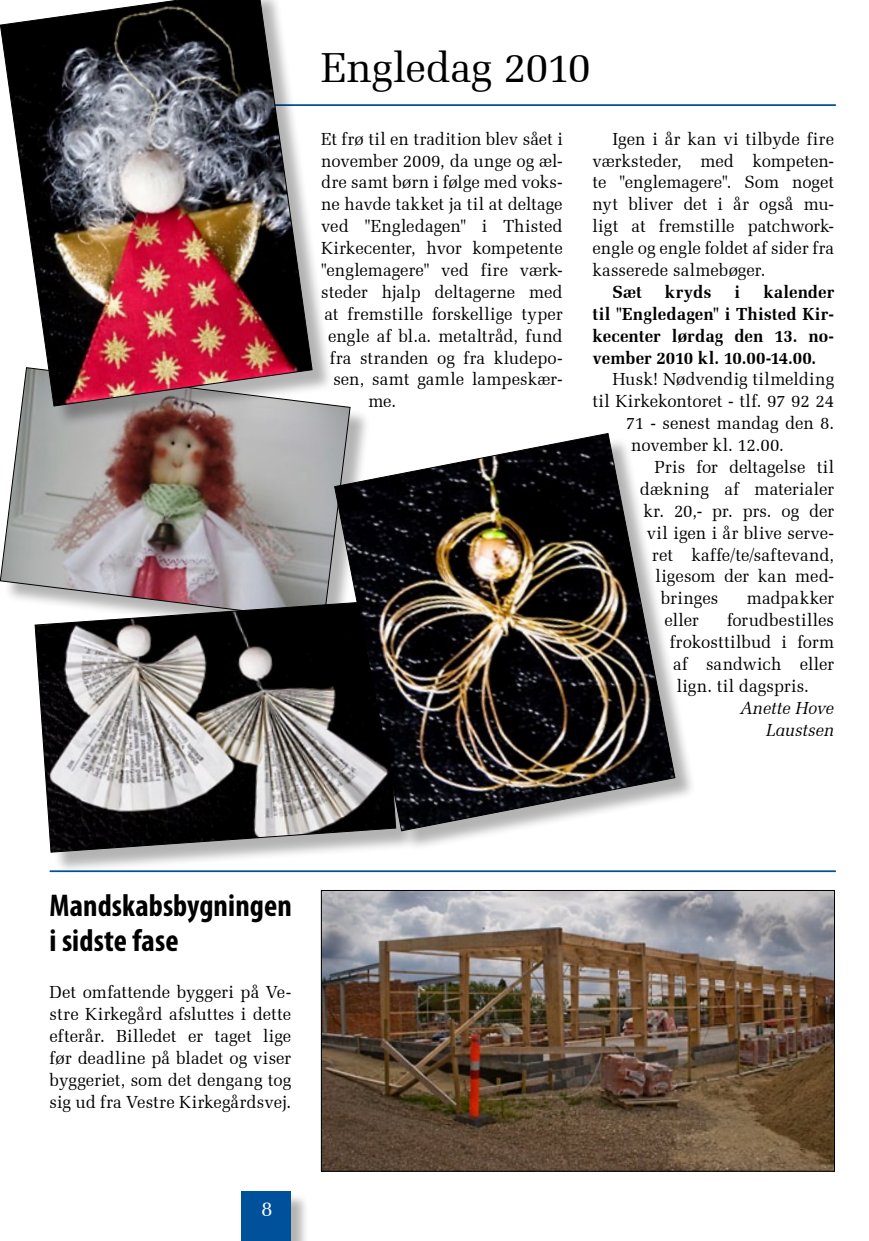
<style>
.page{position:relative;width:869px;height:1241px;background:#fff}
.page>*{position:absolute;margin:0;border:0;box-sizing:border-box;transform-origin:0 0}
.t1{font:42px "Zapf Elliptical 711 BT";letter-spacing:-.005em;color:#000}
.t2{font:700 condensed 31.5px/35px "Myriad Pro";letter-spacing:.005em;color:#000}
.t3{font:21px "Zapf Elliptical 711 BT";color:#fff}
.t4{font:17.5px/21.9px "Zapf Elliptical 711 BT";color:#000;text-align:justify}
.t5{font:700 17.5px/21.9px "Zapf Elliptical 711 BT";letter-spacing:.005em;color:#000;text-align:justify}
.t6{font:italic 17.5px/21.9px "Zapf Elliptical 711 BT";letter-spacing:.005em;color:#000;text-align:right}
</style>
<div class="page">
<div style="left:243px;top:1192px;width:67px;height:48px;background:#000;opacity:.3"></div>
<div style="left:241px;top:1191px;width:50px;height:49px;background:#00519b"></div>
<img style="left:323px;top:892px;width:509px;height:277px">
<div style="left:321px;top:890px;width:513px;height:281px;border:1px solid #000"></div>
<hr style="left:50px;top:104px;width:785px;height:2px;background:#00519b">
<hr style="left:50px;top:870px;width:785px;height:2px;background:#00519b">
<img style="left:0;top:404px;width:350px;height:197px">
<div style="left:37px;top:603px;width:379px;height:270px;background:#000;opacity:.3"></div>
<svg style="left:34px;top:600px;width:362px;height:252px;background:#7a7877"></svg>
<div style="left:337px;top:435px;width:357px;height:416px;background:#000;opacity:.3"></div>
<img style="left:334px;top:432px;width:341px;height:399px">
<div style="left:3px;top:0;width:330px;height:426px;background:#000;opacity:.3"></div>
<img style="left:0;top:0;width:313px;height:407px">
<h1 class="t1" style="left:321px;top:42px;width:271px">Engledag 2010</h1>
<p class="t4" style="left:321px;top:128px;width:243px">Et frø til en tradition blev sået i</p>
<p class="t4" style="left:321px;top:149px;width:243px">november 2009, da unge og æl-</p>
<p class="t4" style="left:321px;top:171px;width:243px">dre samt børn i følge med voks-</p>
<p class="t4" style="left:321px;top:193px;width:243px">ne havde takket ja til at deltage</p>
<p class="t4" style="left:321px;top:215px;width:243px">ved "Engledagen" i Thisted</p>
<p class="t4" style="left:321px;top:237px;width:243px">Kirkecenter, hvor kompetente</p>
<p class="t4" style="left:321px;top:259px;width:243px">"englemagere" ved fire værk-</p>
<p class="t4" style="left:321px;top:281px;width:243px">steder hjalp deltagerne med</p>
<p class="t4" style="left:324px;top:303px;width:239px">at fremstille forskellige typer</p>
<p class="t4" style="left:328px;top:324px;width:236px">engle af bl.a. metaltråd, fund</p>
<p class="t4" style="left:330px;top:346px;width:234px">fra stranden og fra kludepo-</p>
<p class="t4" style="left:333px;top:368px;width:231px">sen, samt gamle lampeskær-</p>
<p class="t4" style="left:368px;top:390px;width:29px">me.</p>
<p class="t4" style="left:592px;top:128px;width:243px;text-indent:20px">Igen i år kan vi tilbyde fire værksteder, med kompeten&shy;te "englemagere". Som noget nyt bliver det i år også mu&shy;ligt at fremstille patchwork&shy;engle og engle foldet af sider fra kasserede salmebøger.</p>
<p class="t5" style="left:612px;top:281px;width:31px">Sæt</p>
<p class="t5" style="left:664px;top:281px;width:48px">kryds</p>
<p class="t5" style="left:734px;top:281px;width:7px">i</p>
<p class="t5" style="left:592px;top:281px;width:243px;text-indent:171px">kalender til "Engledagen" i Thisted Kir&shy;kecenter lørdag den 13. no&shy;vember 2010 kl. 10.00-14.00.</p>
<p class="t4" style="left:612px;top:368px;width:223px">Husk! Nødvendig tilmelding</p>
<p class="t4" style="left:592px;top:390px;width:243px">til Kirkekontoret - tlf. 97 92 24</p>
<p class="t4" style="left:625px;top:412px;width:210px">71 - senest mandag den 8.</p>
<p class="t4" style="left:630px;top:434px;width:154px">november kl. 12.00.</p>
<p class="t4" style="left:654px;top:456px;width:181px">Pris for deltagelse til</p>
<p class="t4" style="left:639px;top:478px;width:196px">dækning af materialer</p>
<p class="t4" style="left:643px;top:499px;width:192px">kr. 20,- pr. prs. og der</p>
<p class="t4" style="left:646px;top:521px;width:189px">vil igen i år blive serve-</p>
<p class="t4" style="left:651px;top:543px;width:183px">ret kaffe/te/saftevand,</p>
<p class="t4" style="left:655px;top:565px;width:180px">ligesom der kan med-</p>
<p class="t4" style="left:660px;top:587px;width:59px">bringes</p>
<p class="t4" style="left:746px;top:587px;width:89px">madpakker</p>
<p class="t4" style="left:664px;top:609px;width:36px">eller</p>
<p class="t4" style="left:726px;top:609px;width:109px">forudbestilles</p>
<p class="t4" style="left:669px;top:631px;width:166px">frokosttilbud i form</p>
<p class="t4" style="left:672px;top:653px;width:162px">af sandwich eller</p>
<p class="t4" style="left:676px;top:674px;width:134px">lign. til dagspris.</p>
<p class="t6" style="left:740px;top:696px;width:94px">Anette Hove<br>Laustsen</p>
<h2 class="t2" style="left:50px;top:886px;width:243px">Mandskabsbygningen i sidste fase</h2>
<p class="t4" style="left:50px;top:981px;width:243px">Det omfattende byggeri på Ve&shy;stre Kirkegård afsluttes i dette efterår. Billedet er taget lige før deadline på bladet og viser byggeriet, som det dengang tog sig ud fra Vestre Kirkegårdsvej.</p>
<p class="t3" style="left:261px;top:1196px;width:13px">8</p>
</div>
